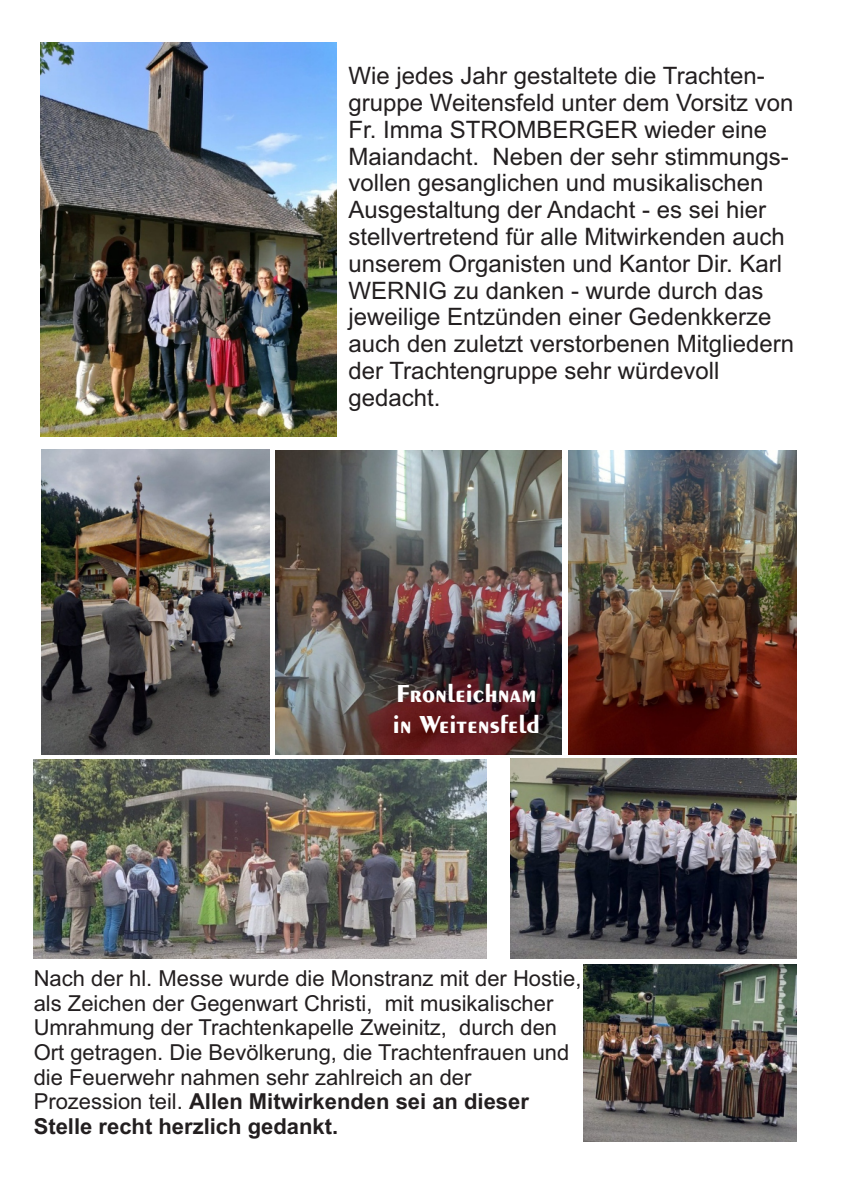
<style>
.page{position:relative;width:842px;height:1191px;background:#fff}
.page>*{position:absolute;margin:0;border:0;box-sizing:border-box;transform-origin:0 0}
.t1{font:700 26px/30.4px "Exotic 350 BT";color:#fff}
.t2{font:24px/26.8px "Arial";color:#231f20}
.t3{font:22px/24.6px "Arial";color:#231f20}
.s1{font-weight:700}
</style>
<div class="page">
<img style="left:41px;top:43px;width:295px;height:394px">
<img style="left:569px;top:451px;width:227px;height:303px">
<img style="left:584px;top:964px;width:212px;height:177px">
<img style="left:510px;top:759px;width:286px;height:199px">
<img style="left:34px;top:759px;width:452px;height:199px">
<img style="left:276px;top:450px;width:285px;height:304px">
<img style="left:41px;top:449px;width:229px;height:305px">
<p class="t2" style="left:348px;top:62px;width:447px">Wie jedes Jahr gestaltete die Trachten&shy;gruppe Weitensfeld unter dem Vorsitz von Fr. Imma STROMBERGER wieder eine Maiandacht. Neben der sehr stimmungs&shy;vollen gesanglichen und musikalischen Ausgestaltung der Andacht - es sei hier stellvertretend für alle Mitwirkenden auch unserem Organisten und Kantor Dir. Karl WERNIG zu danken - wurde durch das jeweilige Entzünden einer Gedenkkerze auch den zuletzt verstorbenen Mitgliedern der Trachtengruppe sehr würdevoll gedacht.</p>
<p class="t1" style="left:393px;top:678px;width:149px">Fronleichnam in Weitensfeld</p>
<p class="t3" style="left:34px;top:966px;width:549px">Nach der hl. Messe wurde die Monstranz mit der Hostie, als Zeichen der Gegenwart Christi, mit musikalischer Umrahmung der Trachtenkapelle Zweinitz, durch den Ort getragen. Die Bevölkerung, die Trachtenfrauen und die Feuerwehr nahmen sehr zahlreich an der Prozession teil. <span class="s1">Allen Mitwirkenden sei an dieser Stelle recht herzlich gedankt.</span></p>
</div>
